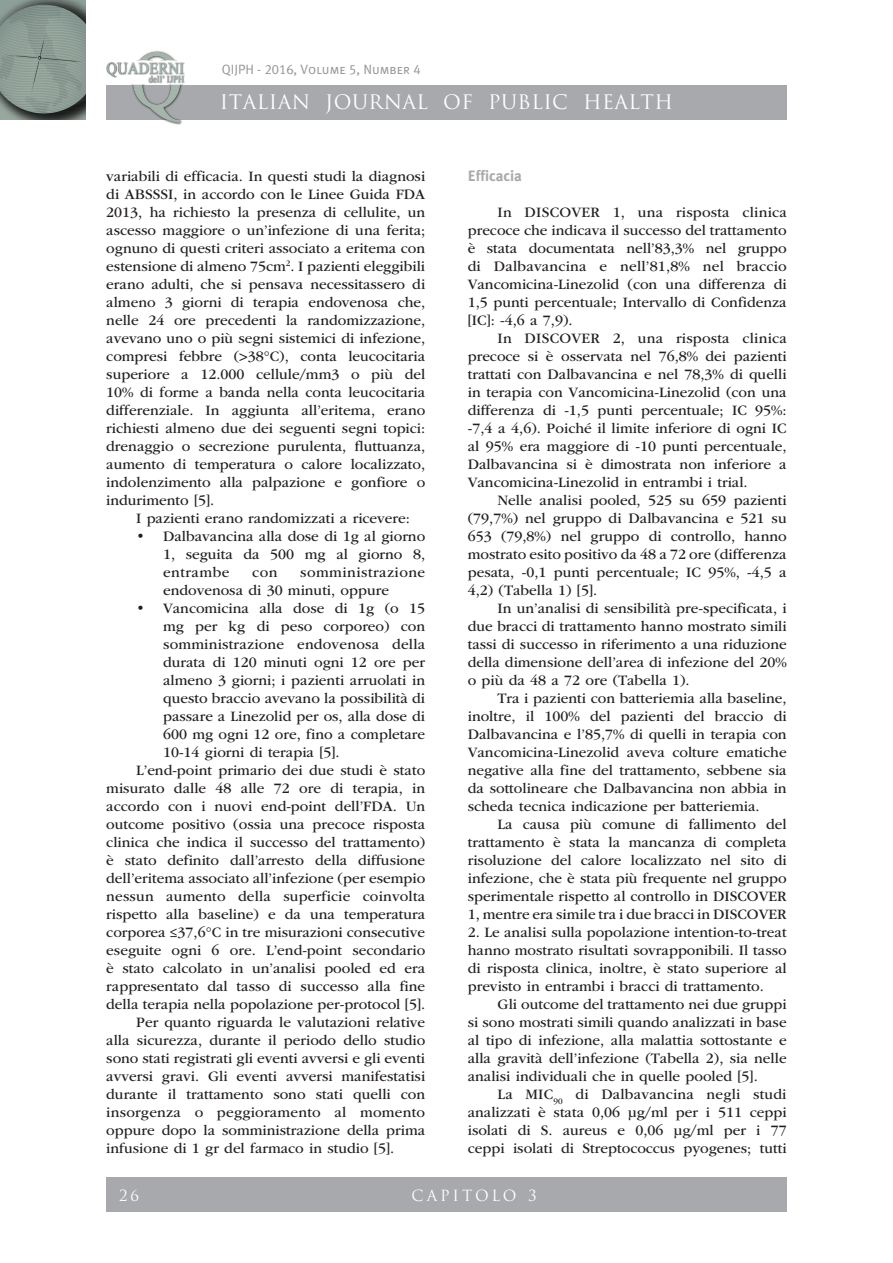
<style>
.page{position:relative;width:893px;height:1263px;background:#fff}
.page>*{position:absolute;margin:0;border:0;box-sizing:border-box;transform-origin:0 0}
.t1{font:19.5px "Trajan Pro";letter-spacing:.02em;color:#fff}
.t2{font:15px/18px "ITC Garamond Std";color:#231f20;text-align:justify}
.t3{font:15px "Trajan Pro";letter-spacing:.195em;color:#fff}
.t4{font:700 15px "Meta Plus";color:#a8a9ad}
.t5{font:13.5px "Meta Plus Normal Caps";color:#939598}
</style>
<div class="page">
<img style="left:0;top:0;width:85px;height:119px">
<div style="left:106px;top:85px;width:681px;height:34px;background:#a8a9ad"></div>
<img style="left:106px;top:51px;width:80px;height:74px">
<div style="left:106px;top:1178px;width:56px;height:34px;background:#a8a9ad"></div>
<div style="left:162px;top:1178px;width:625px;height:34px;background:#a8a9ad"></div>
<p class="t5" style="left:222px;top:62px;width:201px">QIJPH - 2016, Volume 5, Number 4</p>
<h1 class="t1" style="left:220px;top:90px;width:455px">ITALIAN JOURNAL OF PUBLIC HEALTH</h1>
<p class="t4" style="left:468px;top:167px;width:56px">Efficacia</p>
<p class="t2" style="left:468px;top:203px;width:321px;text-indent:30px">In DISCOVER 1, una risposta clinica precoce che indicava il successo del trattamento è stata documentata nell’83,3% nel gruppo di Dalbavancina e nell’81,8% nel braccio Vancomicina-Linezolid (con una differenza di 1,5 punti percentuale; Intervallo di Confidenza [IC]: -4,6 a 7,9).</p>
<p class="t2" style="left:468px;top:329px;width:321px;text-indent:30px">In DISCOVER 2, una risposta clinica precoce si è osservata nel 76,8% dei pazienti trattati con Dalbavancina e nel 78,3% di quelli in terapia con Vancomicina-Linezolid (con una differenza di -1,5 punti percentuale; IC 95%: -7,4 a 4,6). Poiché il limite inferiore di ogni IC al 95% era maggiore di -10 punti percentuale, Dalbavancina si è dimostrata non inferiore a Vancomicina-Linezolid in entrambi i trial.</p>
<p class="t2" style="left:468px;top:491px;width:320px;text-indent:30px">Nelle analisi pooled, 525 su 659 pazienti (79,7%) nel gruppo di Dalbavancina e 521 su 653 (79,8%) nel gruppo di controllo, hanno mostrato esito positivo da 48 a 72 ore (differenza pesata, -0,1 punti percentuale; IC 95%, -4,5 a 4,2) (Tabella 1) [5].</p>
<p class="t2" style="left:468px;top:599px;width:320px;text-indent:30px">In un’analisi di sensibilità pre-specificata, i due bracci di trattamento hanno mostrato simili tassi di successo in riferimento a una riduzione della dimensione dell’area di infezione del 20% o più da 48 a 72 ore (Tabella 1).</p>
<p class="t2" style="left:468px;top:689px;width:320px;text-indent:30px">Tra i pazienti con batteriemia alla baseline, inoltre, il 100% del pazienti del braccio di Dalbavancina e l’85,7% di quelli in terapia con Vancomicina-Linezolid aveva colture ematiche negative alla fine del trattamento, sebbene sia da sottolineare che Dalbavancina non abbia in scheda tecnica indicazione per batteriemia.</p>
<p class="t2" style="left:468px;top:815px;width:320px;text-indent:30px">La causa più comune di fallimento del trattamento è stata la mancanza di completa risoluzione del calore localizzato nel sito di infezione, che è stata più frequente nel gruppo sperimentale rispetto al controllo in DISCOVER 1, mentre era simile tra i due bracci in DISCOVER</p>
<p class="t2" style="left:468px;top:923px;width:320px">2. Le analisi sulla popolazione intention-to-treat hanno mostrato risultati sovrapponibili. Il tasso di risposta clinica, inoltre, è stato superiore al previsto in entrambi i bracci di trattamento.</p>
<p class="t2" style="left:468px;top:995px;width:320px;text-indent:30px">Gli outcome del trattamento nei due gruppi si sono mostrati simili quando analizzati in base al tipo di infezione, alla malattia sottostante e alla gravità dell’infezione (Tabella 2), sia nelle analisi individuali che in quelle pooled [5].</p>
<p class="t2" style="left:468px;top:1085px;width:320px;text-indent:30px">La MIC<sub>90</sub> di Dalbavancina negli studi analizzati è stata 0,06 µg/ml per i 511 ceppi isolati di S. aureus e 0,06 µg/ml per i 77 ceppi isolati di Streptococcus pyogenes; tutti</p>
<p class="t3" style="left:412px;top:1185px;width:126px">CAPITOLO 3</p>
<p class="t2" style="left:106px;top:167px;width:320px">variabili di efficacia. In questi studi la diagnosi di ABSSSI, in accordo con le Linee Guida FDA 2013, ha richiesto la presenza di cellulite, un ascesso maggiore o un’infezione di una ferita; ognuno di questi criteri associato a eritema con estensione di almeno 75cm<sup>2</sup>. I pazienti eleggibili erano adulti, che si pensava necessitassero di almeno 3 giorni di terapia endovenosa che, nelle 24 ore precedenti la randomizzazione, avevano uno o più segni sistemici di infezione, compresi febbre (&gt;38°C), conta leucocitaria superiore a 12.000 cellule/mm3 o più del 10% di forme a banda nella conta leucocitaria differenziale. In aggiunta all’eritema, erano richiesti almeno due dei seguenti segni topici: drenaggio o secrezione purulenta, fluttuanza, aumento di temperatura o calore localizzato, indolenzimento alla palpazione e gonfiore o indurimento [5].</p>
<p class="t2" style="left:136px;top:509px;width:275px">I pazienti erano randomizzati a ricevere:</p>
<p class="t2" style="left:163px;top:527px;width:264px;text-indent:-27px">• Dalbavancina alla dose di 1g al giorno 1, seguita da 500 mg al giorno 8, entrambe</p>
<p class="t2" style="left:163px;top:563px;width:264px;text-indent:137px">somministrazione endovenosa di 30 minuti, oppure</p>
<p class="t2" style="left:136px;top:599px;width:291px">• Vancomicina alla dose di 1g (o 15</p>
<p class="t2" style="left:163px;top:617px;width:264px">mg per kg di peso corporeo) con</p>
<p class="t2" style="left:163px;top:635px;width:264px">somministrazione endovenosa della</p>
<p class="t2" style="left:163px;top:653px;width:264px">durata di 120 minuti ogni 12 ore per</p>
<p class="t2" style="left:163px;top:671px;width:264px">almeno 3 giorni; i pazienti arruolati in</p>
<p class="t2" style="left:163px;top:689px;width:264px">questo braccio avevano la possibilità di</p>
<p class="t2" style="left:163px;top:707px;width:264px">passare a Linezolid per os, alla dose di</p>
<p class="t2" style="left:163px;top:725px;width:264px">600 mg ogni 12 ore, fino a completare</p>
<p class="t2" style="left:163px;top:743px;width:178px">10-14 giorni di terapia [5].</p>
<p class="t2" style="left:136px;top:761px;width:291px">L’end-point primario dei due studi è stato</p>
<p class="t2" style="left:106px;top:779px;width:320px">misurato dalle 48 alle 72 ore di terapia, in</p>
<p class="t2" style="left:106px;top:797px;width:320px">accordo con i nuovi end-point dell’FDA. Un</p>
<p class="t2" style="left:106px;top:815px;width:320px">outcome positivo (ossia una precoce risposta</p>
<p class="t2" style="left:106px;top:833px;width:320px">clinica che indica il successo del trattamento)</p>
<p class="t2" style="left:106px;top:851px;width:320px">è stato definito dall’arresto della diffusione</p>
<p class="t2" style="left:106px;top:869px;width:320px">dell’eritema associato all’infezione (per esempio</p>
<p class="t2" style="left:106px;top:887px;width:320px">nessun aumento della superficie coinvolta</p>
<p class="t2" style="left:106px;top:905px;width:320px">rispetto alla baseline) e da una temperatura</p>
<p class="t2" style="left:106px;top:923px;width:320px">corporea ≤37,6°C in tre misurazioni consecutive</p>
<p class="t2" style="left:106px;top:941px;width:320px">eseguite ogni 6 ore. L’end-point secondario</p>
<p class="t2" style="left:106px;top:959px;width:320px">è stato calcolato in un’analisi pooled ed era</p>
<p class="t2" style="left:106px;top:977px;width:320px">rappresentato dal tasso di successo alla fine</p>
<p class="t2" style="left:106px;top:995px;width:320px">della terapia nella popolazione per-protocol [5].</p>
<p class="t2" style="left:136px;top:1013px;width:291px">Per quanto riguarda le valutazioni relative</p>
<p class="t2" style="left:106px;top:1031px;width:320px">alla sicurezza, durante il periodo dello studio</p>
<p class="t2" style="left:106px;top:1049px;width:320px">sono stati registrati gli eventi avversi e gli eventi</p>
<p class="t2" style="left:106px;top:1067px;width:320px">avversi gravi. Gli eventi avversi manifestatisi</p>
<p class="t2" style="left:106px;top:1085px;width:320px">durante il trattamento sono stati quelli con</p>
<p class="t2" style="left:106px;top:1103px;width:320px">insorgenza o peggioramento al momento</p>
<p class="t2" style="left:106px;top:1121px;width:320px">oppure dopo la somministrazione della prima</p>
<p class="t2" style="left:106px;top:1139px;width:289px">infusione di 1 gr del farmaco in studio [5].</p>
<p class="t2" style="left:252px;top:563px;width:27px">con</p>
<p class="t3" style="left:119px;top:1185px;width:22px">26</p>
</div>
